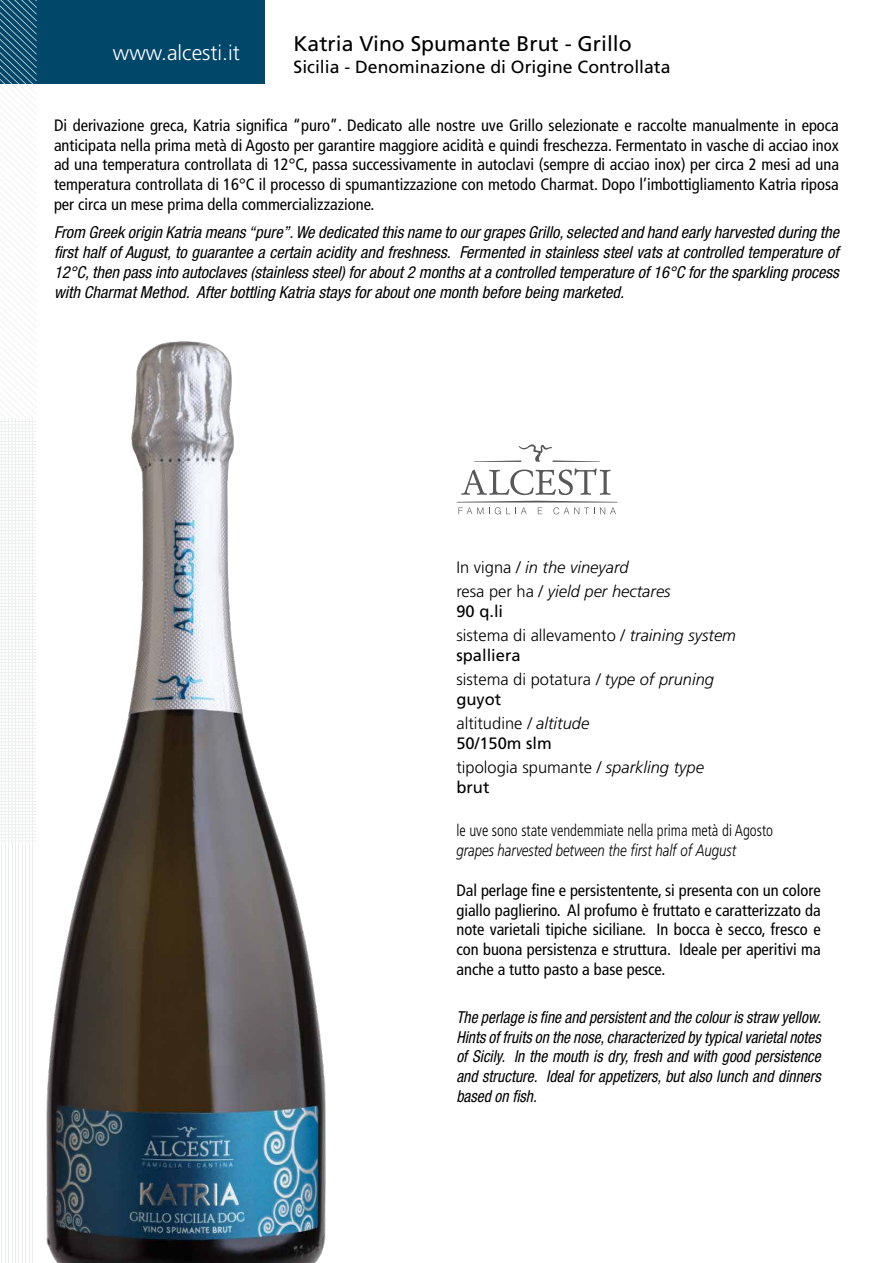
<style>
.page{position:relative;width:893px;height:1263px;background:#fff}
.page>*{position:absolute;margin:0;border:0;box-sizing:border-box;transform-origin:0 0}
.t1{font:21.15px "Frutiger";color:#000}
.t2{font:300 21.15px "Frutiger";color:#fff}
.t3{font:17.7px "Frutiger";color:#000}
.t4{font:condensed 16.5px/19.8px "Frutiger";color:#000;text-align:justify}
.t5{font:italic condensed 16.5px/19.8px "Helvetica Neue";color:#000;text-align:justify}
.t6{font:italic condensed 16.5px/19.8px "Helvetica Neue";color:#000;text-align:justify;scale:.94 1}
.t7{font:300 16.5px/24px "Frutiger";color:#000}
.t8{font:italic 300 16.5px/24px "Frutiger";color:#000}
.t9{font:300 condensed 16.5px "Frutiger";color:#000;scale:.9 1}
.t10{font:italic 300 16.5px "Frutiger";color:#000;scale:.8 1}
.t11{font:16.5px "Frutiger";color:#000}
.s1{font-style:normal}
.s2{font-weight:400}
.s3{font-style:italic}
</style>
<div class="page">
<div style="left:0;top:0;width:265px;height:84px;background:#00476a"></div>
<svg style="left:456px;top:501px;width:162px;height:13px"></svg>
<svg style="left:461px;top:444px;width:149px;height:51px"></svg>
<img style="left:46px;top:341px;width:280px;height:922px">
<hr style="left:29px;top:845px;width:1px;height:418px;background:#eceded">
<hr style="left:25px;top:845px;width:1px;height:418px;background:#eceded">
<hr style="left:22px;top:845px;width:1px;height:418px;background:#eceded">
<hr style="left:19px;top:845px;width:1px;height:418px;background:#eceded">
<hr style="left:15px;top:845px;width:1px;height:418px;background:#eceded">
<hr style="left:12px;top:845px;width:1px;height:418px;background:#eceded">
<hr style="left:8px;top:845px;width:1px;height:418px;background:#eceded">
<hr style="left:5px;top:845px;width:1px;height:418px;background:#eceded">
<hr style="left:1px;top:845px;width:1px;height:418px;background:#eceded">
<hr style="left:32px;top:845px;width:1px;height:418px;background:#eceded">
<svg style="left:0;top:0;width:37px;height:844px"></svg>
<p class="t2" style="left:113px;top:41px;width:128px">www.alcesti.it</p>
<p class="t1" style="left:294px;top:32px;width:340px">Katria Vino Spumante Brut - Grillo</p>
<p class="t3" style="left:294px;top:56px;width:379px">Sicilia - Denominazione di Origine Controllata</p>
<p class="t4" style="left:54px;top:115px;width:786px">Di derivazione greca, Katria significa “puro”. Dedicato alle nostre uve Grillo selezionate e raccolte manualmente in epoca anticipata nella prima metà di Agosto per garantire maggiore acidità e quindi freschezza. Fermentato in vasche di acciao inox ad una temperatura controllata di 12°C, passa successivamente in autoclavi (sempre di acciao inox) per circa 2 mesi ad una temperatura controllata di 16°C il processo di spumantizzazione con metodo Charmat. Dopo l’imbottigliamento Katria riposa per circa un mese prima della commercializzazione.</p>
<p class="t5" style="left:54px;top:222px;width:786px">From Greek origin Katria means “pure”. We dedicated this name to our grapes Grillo, selected and hand early harvested during the first half of August, to guarantee a certain acidity and freshness. Fermented in stainless steel vats at controlled temperature of 12°C, then pass into autoclaves (stainless steel) for about 2 months at a controlled temperature of 16°C for the sparkling process with Charmat Method. After bottling Katria stays for about one month before being marketed.</p>
<p class="t8" style="left:456px;top:555px;width:216px"><span class="s1">In vigna /</span> in the vineyard<br><span class="s1">resa per ha /</span> yield per hectares</p>
<p class="t7" style="left:456px;top:599px;width:281px"><span class="s2">90 q.li<br></span>sistema di allevamento / <span class="s3">training system</span></p>
<p class="t7" style="left:456px;top:643px;width:259px"><span class="s2">spalliera<br></span>sistema di potatura <span class="s3">/ type of pruning</span></p>
<p class="t7" style="left:456px;top:687px;width:134px"><span class="s2">guyot<br></span>altitudine <span class="s3">/ altitude</span></p>
<p class="t7" style="left:456px;top:731px;width:249px"><span class="s2">50/150m slm<br></span>tipologia spumante / <span class="s3">sparkling type</span></p>
<p class="t11" style="left:456px;top:777px;width:34px">brut</p>
<p class="t9" style="left:456px;top:821px;width:353px">le uve sono state vendemmiate nella prima metà di Agosto</p>
<p class="t10" style="left:456px;top:841px;width:351px">grapes harvested between the first half of August</p>
<p class="t4" style="left:456px;top:880px;width:366px">Dal perlage fine e persistentente, si presenta con un colore giallo paglierino. Al profumo è fruttato e caratterizzato da note varietali tipiche siciliane. In bocca è secco, fresco e con buona persistenza e struttura. Ideale per aperitivi ma anche a tutto pasto a base pesce.</p>
<p class="t6" style="left:456px;top:1007px;width:390px">The perlage is fine and persistent and the colour is straw yellow.<br>Hints of fruits on the nose, characterized by typical varietal notes of Sicily. In the mouth is dry, fresh and with good persistence and structure. Ideal for appetizers, but also lunch and dinners based on fish.</p>
</div>
